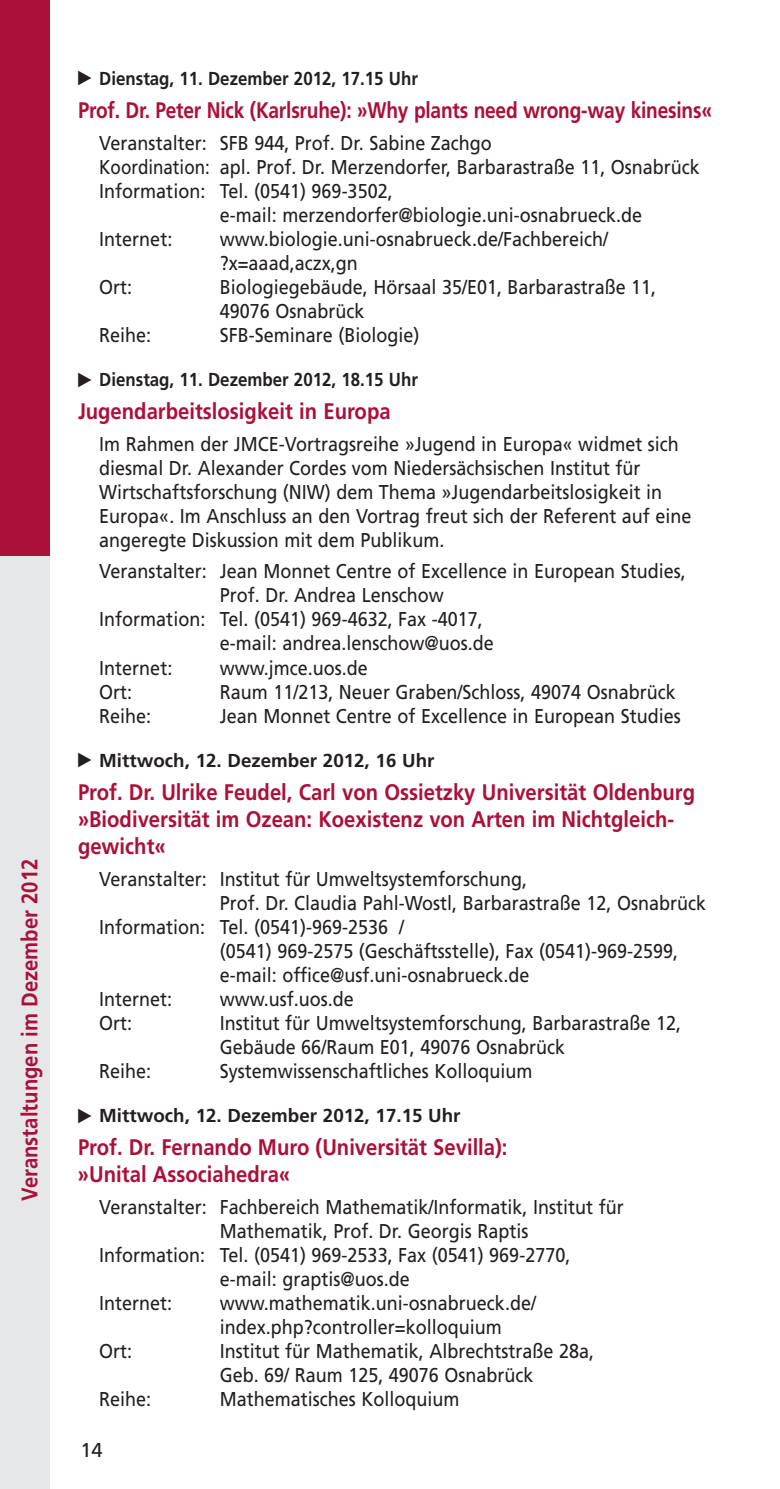
<style>
.page{position:relative;width:780px;height:1489px;background:#fff}
.page>*{position:absolute;margin:0;border:0;box-sizing:border-box;transform-origin:0 0}
.t1{font:700 22.5px/27px "Frutiger";color:#ab103a;scale:.9 1}
.t2{font:20px/24px "Frutiger";color:#231f20;scale:.9 1}
.t3{font:20px "Frutiger";color:#231f20;scale:.85 1}
.t4{font:20px "Frutiger";color:#231f20}
.t5{font:700 18.75px "Frutiger";color:#231f20;scale:.9 1}
.t6{font:700 18.75px "Frutiger";color:#231f20}
</style>
<div class="page">
<div style="left:0;top:0;width:50px;height:1488px;background:#ab103a"></div>
<div style="left:0;top:556px;width:50px;height:932px;background:#e6e7e9"></div>
<p class="t1" style="left:18px;top:1200px;width:381px;rotate:-90deg">Veranstaltungen im Dezember 2012</p>
<p class="t5" style="left:99px;top:71px;width:355px">Dienstag, 11. Dezember 2012, 17.15 Uhr</p>
<p class="t1" style="left:78px;top:98px;width:705px">Prof. Dr. Peter Nick (Karlsruhe): »Why plants need wrong-way kinesins«</p>
<p class="t2" style="left:99px;top:132px;width:438px">Veranstalter: SFB 944, Prof. Dr. Sabine Zachgo</p>
<p class="t3" style="left:99px;top:159px;width:708px">Koordination: apl. Prof. Dr. Merzendorfer, Barbarastraße 11, Osnabrück</p>
<p class="t2" style="left:99px;top:180px;width:327px">Information: Tel. (0541) 969-3502,</p>
<p class="t2" style="left:220px;top:204px;width:470px">e-mail: merzendorfer@biologie.uni-osnabrueck.de</p>
<p class="t2" style="left:99px;top:228px;width:83px">Internet:</p>
<p class="t2" style="left:220px;top:228px;width:433px">www.biologie.uni-osnabrueck.de/Fachbereich/ ?x=aaad,aczx,gn</p>
<p class="t2" style="left:99px;top:276px;width:38px">Ort:</p>
<p class="t2" style="left:220px;top:276px;width:486px">Biologiegebäude, Hörsaal 35/E01, Barbarastraße 11,<br>49076 Osnabrück</p>
<p class="t2" style="left:99px;top:324px;width:59px">Reihe:</p>
<p class="t2" style="left:220px;top:324px;width:223px">SFB-Seminare (Biologie)</p>
<p class="t5" style="left:99px;top:372px;width:355px">Dienstag, 11. Dezember 2012, 18.15 Uhr</p>
<p class="t1" style="left:78px;top:399px;width:349px">Jugendarbeitslosigkeit in Europa</p>
<p class="t2" style="left:99px;top:434px;width:659px">Im Rahmen der JMCE-Vortragsreihe »Jugend in Europa« widmet sich diesmal Dr. Alexander Cordes vom Niedersächsischen Institut für Wirtschaftsforschung (NIW) dem Thema »Jugendarbeitslosigkeit in Europa«. Im Anschluss an den Vortrag freut sich der Referent auf eine angeregte Diskussion mit dem Publikum.</p>
<p class="t2" style="left:99px;top:561px;width:653px">Veranstalter: Jean Monnet Centre of Excellence in European Studies,</p>
<p class="t2" style="left:220px;top:585px;width:250px">Prof. Dr. Andrea Lenschow</p>
<p class="t2" style="left:99px;top:609px;width:427px">Information: Tel. (0541) 969-4632, Fax -4017,</p>
<p class="t2" style="left:220px;top:633px;width:306px">e-mail: andrea.lenschow@uos.de</p>
<p class="t2" style="left:99px;top:657px;width:83px">Internet:</p>
<p class="t2" style="left:220px;top:657px;width:166px">www.jmce.uos.de</p>
<p class="t2" style="left:99px;top:681px;width:38px">Ort:</p>
<p class="t2" style="left:220px;top:681px;width:508px">Raum 11/213, Neuer Graben/Schloss, 49074 Osnabrück</p>
<p class="t2" style="left:99px;top:705px;width:59px">Reihe:</p>
<p class="t2" style="left:220px;top:705px;width:513px">Jean Monnet Centre of Excellence in European Studies</p>
<p class="t6" style="left:99px;top:752px;width:337px">Mittwoch, 12. Dezember 2012, 16 Uhr</p>
<p class="t1" style="left:78px;top:780px;width:687px">Prof. Dr. Ulrike Feudel, Carl von Ossietzky Universität Oldenburg »Biodiversität im Ozean: Koexistenz von Arten im Nichtgleich - gewicht«</p>
<p class="t2" style="left:99px;top:868px;width:477px">Veranstalter: Institut für Umweltsystemforschung,</p>
<p class="t2" style="left:220px;top:892px;width:541px">Prof. Dr. Claudia Pahl-Wostl, Barbarastraße 12, Osnabrück</p>
<p class="t2" style="left:99px;top:916px;width:340px">Information: Tel. (0541)-969-2536 /</p>
<p class="t2" style="left:220px;top:940px;width:511px">(0541) 969-2575 (Geschäftsstelle), Fax (0541)-969-2599,</p>
<p class="t2" style="left:220px;top:964px;width:346px">e-mail: office@usf.uni-osnabrueck.de</p>
<p class="t2" style="left:99px;top:988px;width:83px">Internet:</p>
<p class="t2" style="left:220px;top:988px;width:150px">www.usf.uos.de</p>
<p class="t2" style="left:99px;top:1012px;width:38px">Ort:</p>
<p class="t2" style="left:220px;top:1012px;width:514px">Institut für Umweltsystemforschung, Barbarastraße 12,<br>Gebäude 66/Raum E01, 49076 Osnabrück</p>
<p class="t2" style="left:99px;top:1060px;width:59px">Reihe:</p>
<p class="t2" style="left:220px;top:1060px;width:349px">Systemwissenschaftliches Kolloquium</p>
<p class="t6" style="left:99px;top:1108px;width:363px">Mittwoch, 12. Dezember 2012, 17.15 Uhr</p>
<p class="t1" style="left:78px;top:1135px;width:479px">Prof. Dr. Fernando Muro (Universität Sevilla): »Unital Associahedra«</p>
<p class="t2" style="left:99px;top:1196px;width:584px">Veranstalter: Fachbereich Mathematik/Informatik, Institut für</p>
<p class="t2" style="left:220px;top:1220px;width:344px">Mathematik, Prof. Dr. Georgis Raptis</p>
<p class="t2" style="left:99px;top:1244px;width:525px">Information: Tel. (0541) 969-2533, Fax (0541) 969-2770,</p>
<p class="t2" style="left:220px;top:1268px;width:213px">e-mail: graptis@uos.de</p>
<p class="t2" style="left:99px;top:1292px;width:83px">Internet:</p>
<p class="t2" style="left:220px;top:1292px;width:353px">www.mathematik.uni-osnabrueck.de/ index.php?controller=kolloquium</p>
<p class="t2" style="left:99px;top:1340px;width:38px">Ort:</p>
<p class="t2" style="left:220px;top:1340px;width:417px">Institut für Mathematik, Albrechtstraße 28a,<br>Geb. 69/ Raum 125, 49076 Osnabrück</p>
<p class="t2" style="left:99px;top:1388px;width:59px">Reihe:</p>
<p class="t2" style="left:220px;top:1388px;width:268px">Mathematisches Kolloquium</p>
<p class="t4" style="left:80px;top:1441px;width:24px">14</p>
</div>
